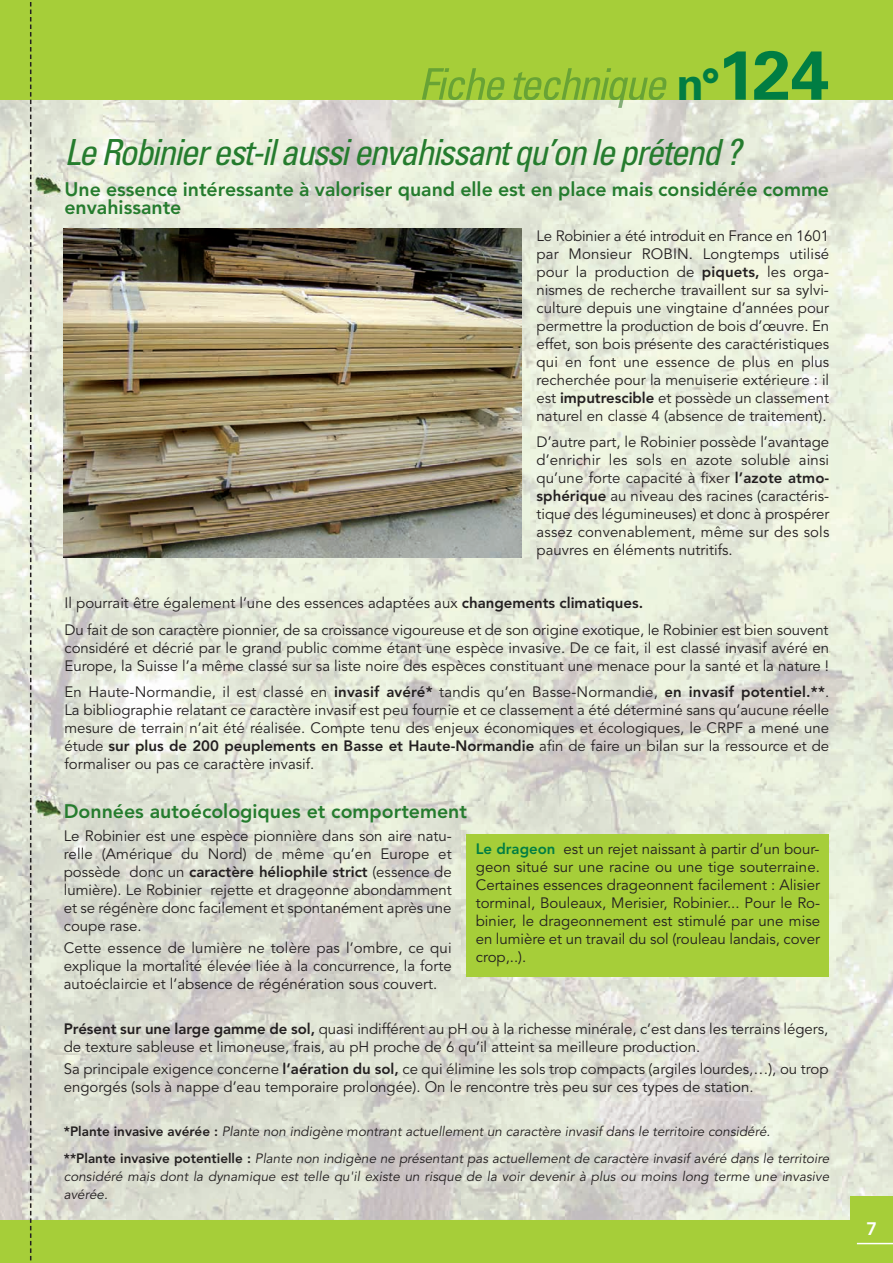
<style>
.page{position:relative;width:893px;height:1263px;background:#fff}
.page>*{position:absolute;margin:0;border:0;box-sizing:border-box;transform-origin:0 0}
.t1{font:700 69px "Univers LT Std";color:#007d43}
.t2{font:italic condensed 36px "Univers LT Std";letter-spacing:-.05em;color:#257c2e}
.t3{font:800 19.5px/18px "Avenir LT Std";color:#257c2e}
.t4{font:800 18px "Avenir LT Std";color:#fff}
.t5{font:15px/18px "Avenir LT Std";color:#231f20;text-align:justify}
.t6{font:italic 13.5px/26.5px "Avenir LT Std";color:#231f20}
.s1{font-size:45px}
.s2{font-weight:800}
.s3{font-weight:800;color:#007d43}
.s4{font-weight:800;font-style:normal}
</style>
<div class="page">
<img style="left:0;top:100px;width:893px;height:1120px">
<div style="left:0;top:1220px;width:893px;height:43px;background:#a6ce39"></div>
<div style="left:850px;top:1197px;width:43px;height:63px;background:#a6ce39"></div>
<hr style="left:857px;top:1243px;width:36px;height:1px;background:#fff">
<div style="left:0;top:0;width:893px;height:100px;background:#a6ce39"></div>
<img style="left:453px;top:100px;width:204px;height:8px">
<img style="left:422px;top:68px;width:245px;height:32px">
<img style="left:32px;top:174px;width:30px;height:22px">
<img style="left:32px;top:796px;width:30px;height:23px">
<svg style="left:30px;top:2px;width:1px;height:1259px"></svg>
<img style="left:64px;top:229px;width:458px;height:329px">
<div style="left:467px;top:834px;width:362px;height:143px;background:#a6ce39"></div>
<h1 class="t1" style="left:676px;top:50px;width:154px"><span class="s1">n°</span>124</h1>
<h2 class="t2" style="left:64px;top:139px;width:678px">Le Robinier est-il aussi envahissant qu’on le prétend ?</h2>
<h3 class="t3" style="left:64px;top:182px;width:766px">Une essence intéressante à valoriser quand elle est en place mais considérée comme envahissante</h3>
<p class="t5" style="left:537px;top:228px;width:294px">Le Robinier a été introduit en France en 1601 par Monsieur ROBIN. Longtemps utilisé pour la production de <span class="s2">piquets,</span> les orga&shy;nismes de recherche travaillent sur sa sylvi&shy;culture depuis une vingtaine d’années pour permettre la production de bois d’œuvre. En effet, son bois présente des caractéristiques qui en font une essence de plus en plus recherchée pour la menuiserie extérieure : il est <span class="s2">imputrescible</span> et possède un classement naturel en classe 4 (absence de traitement).</p>
<p class="t5" style="left:537px;top:434px;width:294px">D’autre part, le Robinier possède l’avantage d’enrichir les sols en azote soluble ainsi qu’une forte capacité à fixer <span class="s2">l’azote atmo&shy;sphérique</span> au niveau des racines (caractéris&shy;tique des légumineuses) et donc à prospérer assez convenablement, même sur des sols pauvres en éléments nutritifs.</p>
<p class="t5" style="left:64px;top:591px;width:765px;line-height:26.5px">Il pourrait être également l’une des essences adaptées aux <span class="s2">changements climatiques.<br></span>Du fait de son caractère pionnier, de sa croissance vigoureuse et de son origine exotique, le Robinier est bien souvent</p>
<p class="t5" style="left:64px;top:640px;width:766px">considéré et décrié par le grand public comme étant une espèce invasive. De ce fait, il est classé invasif avéré en<br>Europe, la Suisse l’a même classé sur sa liste noire des espèces constituant une menace pour la santé et la nature !</p>
<p class="t5" style="left:64px;top:684px;width:766px">En Haute-Normandie, il est classé en <span class="s2">invasif avéré*</span> tandis qu’en Basse-Normandie, <span class="s2">en invasif potentiel.**</span>.<br>La bibliographie relatant ce caractère invasif est peu fournie et ce classement a été déterminé sans qu’aucune réelle mesure de terrain n’ait été réalisée. Compte tenu des enjeux économiques et écologiques, le CRPF a mené une étude <span class="s2">sur plus de 200 peuplements en Basse et Haute-Normandie</span> afin de faire un bilan sur la ressource et de formaliser ou pas ce caractère invasif.</p>
<h3 class="t3" style="left:64px;top:804px;width:405px">Données autoécologiques et comportement</h3>
<p class="t5" style="left:64px;top:828px;width:390px">Le Robinier est une espèce pionnière dans son aire natu&shy;relle (Amérique du Nord) de même qu’en Europe et possède donc un <span class="s2">caractère héliophile strict</span> (essence de lumière). Le Robinier rejette et drageonne abondamment et se régénère donc facilement et spontanément après une coupe rase.</p>
<p class="t5" style="left:64px;top:940px;width:389px">Cette essence de lumière ne tolère pas l’ombre, ce qui explique la mortalité élevée liée à la concurrence, la forte autoéclaircie et l’absence de régénération sous couvert.</p>
<p class="t5" style="left:64px;top:1020px;width:766px"><span class="s2">Présent sur une large gamme de sol,</span> quasi indifférent au pH ou à la richesse minérale, c’est dans les terrains légers, de texture sableuse et limoneuse, frais, au pH proche de 6 qu’il atteint sa meilleure production.</p>
<p class="t5" style="left:64px;top:1061px;width:766px">Sa principale exigence concerne <span class="s2">l’aération du sol,</span> ce qui élimine les sols trop compacts (argiles lourdes,…), ou trop engorgés (sols à nappe d’eau temporaire prolongée). On le rencontre très peu sur ces types de station.</p>
<p class="t5" style="left:476px;top:841px;width:346px"><span class="s3">Le drageon</span> est un rejet naissant à partir d’un bour&shy;geon situé sur une racine ou une tige souterraine.<br>Certaines essences drageonnent facilement : Alisier torminal, Bouleaux, Merisier, Robinier... Pour le Ro&shy;binier, le drageonnement est stimulé par une mise en lumière et un travail du sol (rouleau landais, cover crop,..).</p>
<p class="t6" style="left:64px;top:1119px;width:767px"><span class="s4">*Plante invasive avérée :</span> Plante non indigène montrant actuellement un caractère invasif dans le territoire considéré.<br><span class="s4">**Plante invasive potentielle :</span> Plante non indigène ne présentant pas actuellement de caractère invasif avéré dans le territoire</p>
<p class="t6" style="left:64px;top:1168px;width:767px;line-height:18px">considéré mais dont la dynamique est telle qu'il existe un risque de la voir devenir à plus ou moins long terme une invasive avérée.</p>
<p class="t4" style="left:866px;top:1221px;width:12px">7</p>
</div>
